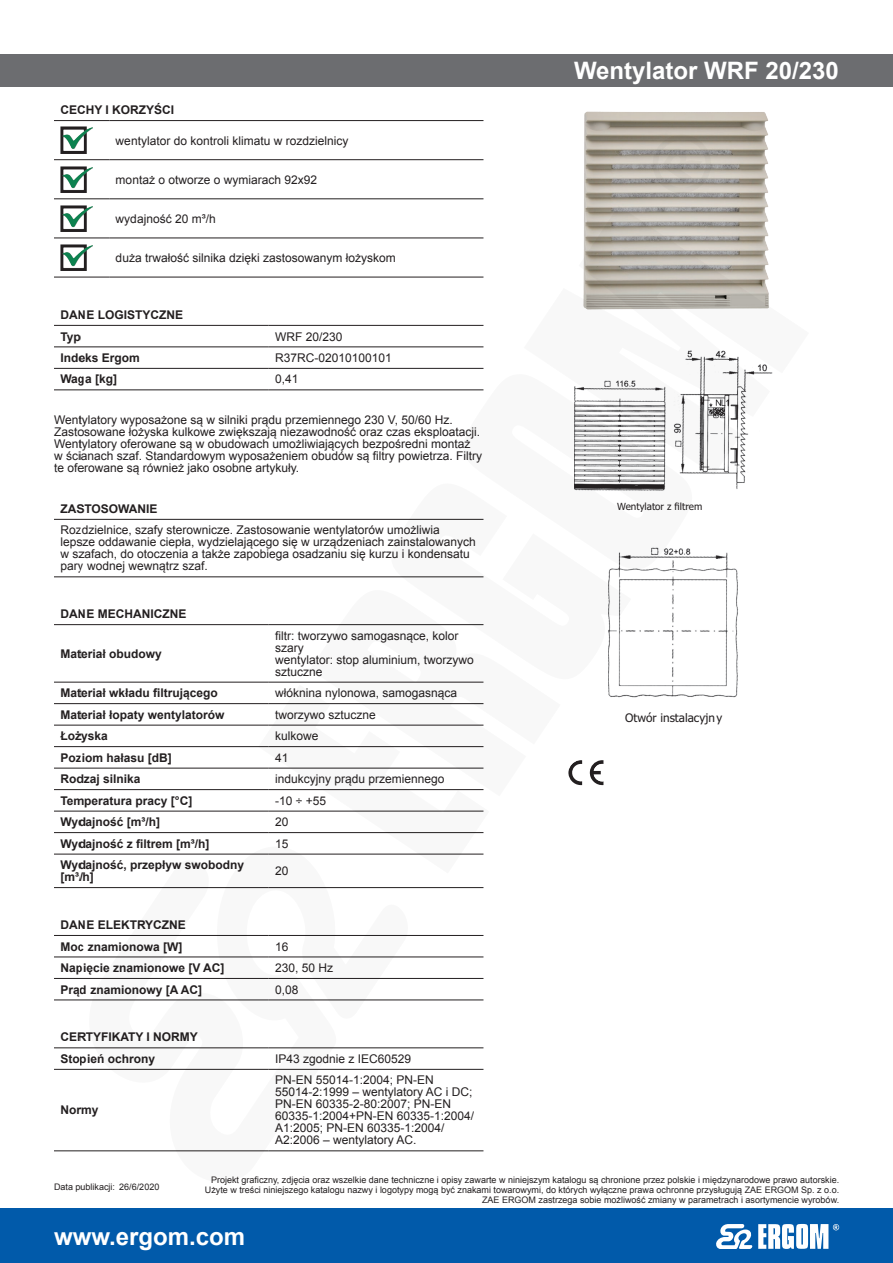
<style>
.page{position:relative;width:893px;height:1263px;background:#fff}
.page>*{position:absolute;margin:0;border:0;box-sizing:border-box;transform-origin:0 0}
.produkt-nazwa{font:700 24px "Arial";color:#fff}
.opis-body{font:12px/12px "Arial";color:#231f20}
.opis-body-bold{font:700 12px/12px "Arial";color:#231f20}
.c_schemat_2{font:11.7px "Tahoma";color:#231f20}
.c_schemat{font:9.9px "Tahoma";color:#231f20}
.t1{font:9px/9.8px "Arial";color:#231f20;text-align:right}
</style>
<div class="page">
<div style="left:0;top:1209px;width:893px;height:54px;background:#015aaa"></div>
<svg style="left:716px;top:1224px;width:123px;height:25px"></svg>
<div style="left:0;top:54px;width:893px;height:32px;background:#6c6d70"></div>
<img style="left:584px;top:111px;width:184px;height:95px">
<img style="left:608px;top:552px;width:130px;height:145px">
<hr style="left:54px;top:120px;width:55px;height:1px;background:#231f20">
<hr style="left:109px;top:120px;width:374px;height:1px;background:#231f20">
<hr style="left:54px;top:159px;width:55px;height:1px;background:#231f20">
<hr style="left:109px;top:159px;width:374px;height:1px;background:#231f20">
<hr style="left:54px;top:199px;width:55px;height:1px;background:#231f20">
<hr style="left:109px;top:199px;width:374px;height:1px;background:#231f20">
<hr style="left:54px;top:238px;width:55px;height:1px;background:#231f20">
<hr style="left:109px;top:238px;width:374px;height:1px;background:#231f20">
<hr style="left:54px;top:277px;width:55px;height:1px;background:#231f20">
<hr style="left:109px;top:277px;width:374px;height:1px;background:#231f20">
<img style="left:60px;top:127px;width:33px;height:26px">
<img style="left:60px;top:166px;width:33px;height:26px">
<img style="left:60px;top:205px;width:33px;height:27px">
<img style="left:60px;top:244px;width:33px;height:27px">
<hr style="left:54px;top:325px;width:215px;height:1px;background:#231f20">
<hr style="left:269px;top:325px;width:214px;height:1px;background:#231f20">
<hr style="left:54px;top:347px;width:215px;height:1px;background:#231f20">
<hr style="left:269px;top:347px;width:214px;height:1px;background:#231f20">
<hr style="left:54px;top:368px;width:215px;height:1px;background:#231f20">
<hr style="left:269px;top:368px;width:214px;height:1px;background:#231f20">
<hr style="left:54px;top:390px;width:215px;height:1px;background:#231f20">
<hr style="left:269px;top:390px;width:214px;height:1px;background:#231f20">
<hr style="left:54px;top:935px;width:215px;height:1px;background:#231f20">
<hr style="left:269px;top:935px;width:214px;height:1px;background:#231f20">
<hr style="left:54px;top:957px;width:215px;height:1px;background:#231f20">
<hr style="left:269px;top:957px;width:214px;height:1px;background:#231f20">
<hr style="left:54px;top:978px;width:215px;height:1px;background:#231f20">
<hr style="left:269px;top:978px;width:214px;height:1px;background:#231f20">
<hr style="left:54px;top:1000px;width:215px;height:1px;background:#231f20">
<hr style="left:269px;top:1000px;width:214px;height:1px;background:#231f20">
<hr style="left:54px;top:624px;width:215px;height:1px;background:#231f20">
<hr style="left:269px;top:624px;width:214px;height:1px;background:#231f20">
<hr style="left:54px;top:682px;width:215px;height:1px;background:#231f20">
<hr style="left:269px;top:682px;width:214px;height:1px;background:#231f20">
<hr style="left:54px;top:703px;width:215px;height:1px;background:#231f20">
<hr style="left:54px;top:725px;width:215px;height:1px;background:#231f20">
<hr style="left:54px;top:746px;width:215px;height:1px;background:#231f20">
<hr style="left:54px;top:768px;width:215px;height:1px;background:#231f20">
<hr style="left:54px;top:789px;width:215px;height:1px;background:#231f20">
<hr style="left:54px;top:811px;width:215px;height:1px;background:#231f20">
<hr style="left:54px;top:832px;width:215px;height:1px;background:#231f20">
<hr style="left:54px;top:854px;width:215px;height:1px;background:#231f20">
<hr style="left:54px;top:887px;width:215px;height:1px;background:#231f20">
<hr style="left:269px;top:887px;width:214px;height:1px;background:#231f20">
<hr style="left:54px;top:519px;width:429px;height:1px;background:#231f20">
<hr style="left:54px;top:577px;width:429px;height:1px;background:#231f20">
<hr style="left:54px;top:1047px;width:215px;height:1px;background:#231f20">
<hr style="left:269px;top:1047px;width:214px;height:1px;background:#231f20">
<hr style="left:54px;top:1069px;width:215px;height:1px;background:#231f20">
<hr style="left:269px;top:1069px;width:214px;height:1px;background:#231f20">
<hr style="left:54px;top:1150px;width:215px;height:1px;background:#231f20">
<hr style="left:269px;top:1150px;width:214px;height:1px;background:#231f20">
<svg style="left:568px;top:760px;width:35px;height:25px"></svg>
<svg style="left:583px;top:206px;width:190px;height:269px"></svg>
<svg style="left:258px;top:703px;width:226px;height:152px"></svg>
<svg style="left:310px;top:624px;width:174px;height:172px"></svg>
<svg style="left:389px;top:518px;width:242px;height:173px"></svg>
<svg style="left:463px;top:372px;width:231px;height:209px"></svg>
<svg style="left:80px;top:838px;width:337px;height:314px"></svg>
<p class="opis-body-bold" style="left:60px;top:104px;width:115px">CECHY I KORZYŚCI</p>
<p class="opis-body" style="left:116px;top:134px;width:234px">wentylator do kontroli klimatu w rozdzielnicy</p>
<p class="opis-body" style="left:116px;top:174px;width:203px">montaż o otworze o wymiarach 92x92</p>
<p class="opis-body" style="left:116px;top:213px;width:102px">wydajność 20 m³/h</p>
<p class="opis-body" style="left:116px;top:252px;width:282px">duża trwałość silnika dzięki zastosowanym łożyskom</p>
<p class="opis-body-bold" style="left:60px;top:309px;width:124px">DANE LOGISTYCZNE</p>
<p class="opis-body-bold" style="left:60px;top:331px;width:22px">Typ</p>
<p class="opis-body" style="left:275px;top:330px;width:69px">WRF 20/230</p>
<p class="opis-body-bold" style="left:60px;top:352px;width:81px">Indeks Ergom</p>
<p class="opis-body" style="left:275px;top:352px;width:118px">R37RC-02010100101</p>
<p class="opis-body-bold" style="left:60px;top:374px;width:58px">Waga [kg]</p>
<p class="opis-body" style="left:275px;top:373px;width:25px">0,41</p>
<p class="opis-body" style="left:54px;top:414px;width:430px">Wentylatory wyposażone są w silniki prądu przemiennego 230 V, 50/60 Hz.<br>Zastosowane łożyska kulkowe zwiększają niezawodność oraz czas eksploatacji.<br>Wentylatory oferowane są w obudowach umożliwiających bezpośredni montaż w ścianach szaf. Standardowym wyposażeniem obudów są filtry powietrza. Filtry te oferowane są również jako osobne artykuły.</p>
<p class="opis-body-bold" style="left:60px;top:503px;width:99px">ZASTOSOWANIE</p>
<p class="opis-body" style="left:60px;top:524px;width:417px">Rozdzielnice, szafy sterownicze. Zastosowanie wentylatorów umożliwia lepsze oddawanie ciepła, wydzielającego się w urządzeniach zainstalowanych w szafach, do otoczenia a także zapobiega osadzaniu się kurzu i kondensatu pary wodnej wewnątrz szaf.</p>
<p class="opis-body-bold" style="left:60px;top:608px;width:127px">DANE MECHANICZNE</p>
<p class="opis-body-bold" style="left:60px;top:648px;width:103px">Materiał obudowy</p>
<p class="opis-body" style="left:275px;top:630px;width:185px">filtr: tworzywo samogasnące, kolor szary</p>
<p class="opis-body" style="left:275px;top:654px;width:200px">wentylator: stop aluminium, tworzywo sztuczne</p>
<p class="opis-body-bold" style="left:60px;top:687px;width:159px">Materiał wkładu filtrującego</p>
<p class="opis-body" style="left:275px;top:687px;width:184px">włóknina nylonowa, samogasnąca</p>
<p class="opis-body-bold" style="left:60px;top:709px;width:166px">Materiał łopaty wentylatorów</p>
<p class="opis-body" style="left:275px;top:709px;width:102px">tworzywo sztuczne</p>
<p class="opis-body-bold" style="left:60px;top:730px;width:49px">Łożyska</p>
<p class="opis-body" style="left:275px;top:730px;width:45px">kulkowe</p>
<p class="opis-body-bold" style="left:60px;top:752px;width:113px">Poziom hałasu [dB]</p>
<p class="opis-body" style="left:275px;top:752px;width:15px">41</p>
<p class="opis-body-bold" style="left:60px;top:773px;width:82px">Rodzaj silnika</p>
<p class="opis-body" style="left:275px;top:773px;width:171px">indukcyjny prądu przemiennego</p>
<p class="opis-body-bold" style="left:60px;top:795px;width:133px">Temperatura pracy [°C]</p>
<p class="opis-body" style="left:275px;top:795px;width:52px">-10 ÷ +55</p>
<p class="opis-body-bold" style="left:60px;top:816px;width:101px">Wydajność [m³/h]</p>
<p class="opis-body" style="left:275px;top:816px;width:15px">20</p>
<p class="opis-body-bold" style="left:60px;top:838px;width:151px">Wydajność z filtrem [m³/h]</p>
<p class="opis-body" style="left:275px;top:838px;width:15px">15</p>
<p class="opis-body-bold" style="left:60px;top:859px;width:185px">Wydajność, przepływ swobodny [m³/h]</p>
<p class="opis-body" style="left:275px;top:865px;width:15px">20</p>
<p class="opis-body-bold" style="left:60px;top:919px;width:127px">DANE ELEKTRYCZNE</p>
<p class="opis-body-bold" style="left:60px;top:941px;width:124px">Moc znamionowa [W]</p>
<p class="opis-body" style="left:275px;top:940px;width:15px">16</p>
<p class="opis-body-bold" style="left:60px;top:962px;width:166px">Napięcie znamionowe [V AC]</p>
<p class="opis-body" style="left:275px;top:962px;width:60px">230, 50 Hz</p>
<p class="opis-body-bold" style="left:60px;top:984px;width:143px">Prąd znamionowy [A AC]</p>
<p class="opis-body" style="left:275px;top:983px;width:25px">0,08</p>
<p class="opis-body-bold" style="left:60px;top:1031px;width:139px">CERTYFIKATY I NORMY</p>
<p class="opis-body-bold" style="left:60px;top:1053px;width:96px">Stopień ochrony</p>
<p class="opis-body" style="left:275px;top:1053px;width:138px">IP43 zgodnie z IEC60529</p>
<p class="opis-body-bold" style="left:60px;top:1104px;width:40px">Normy</p>
<p class="opis-body" style="left:275px;top:1074px;width:201px">PN-EN 55014-1:2004; PN-EN<br>55014-2:1999 – wentylatory AC i DC;<br>PN-EN 60335-2-80:2007; PN-EN<br>60335-1:2004+PN-EN 60335-1:2004/<br>A1:2005; PN-EN 60335-1:2004/<br>A2:2006 – wentylatory AC.</p>
<p class="produkt-nazwa" style="left:574px;top:54px;width:266px">Wentylator WRF 20/230</p>
<p class="c_schemat" style="left:617px;top:500px;width:87px">Wentylator z filtrem</p>
<p class="c_schemat_2" style="left:625px;top:710px;width:99px">Otwór instalacyjny</p>
<p class="t1" style="left:54px;top:1182px;width:107px">Data publikacji: 26/6/2020</p>
<p class="t1" style="left:205px;top:1175px;width:636px">Projekt graficzny, zdjęcia oraz wszelkie dane techniczne i opisy zawarte w niniejszym katalogu są chronione przez polskie i międzynarodowe prawo autorskie.<br>Użyte w treści niniejszego katalogu nazwy i logotypy mogą być znakami towarowymi, do których wyłączne prawa ochronne przysługują ZAE ERGOM Sp. z o.o.<br>ZAE ERGOM zastrzega sobie możliwość zmiany w parametrach i asortymencie wyrobów.</p>
<h1 class="produkt-nazwa" style="left:54px;top:1220px;width:193px">www.ergom.com</h1>
</div>
